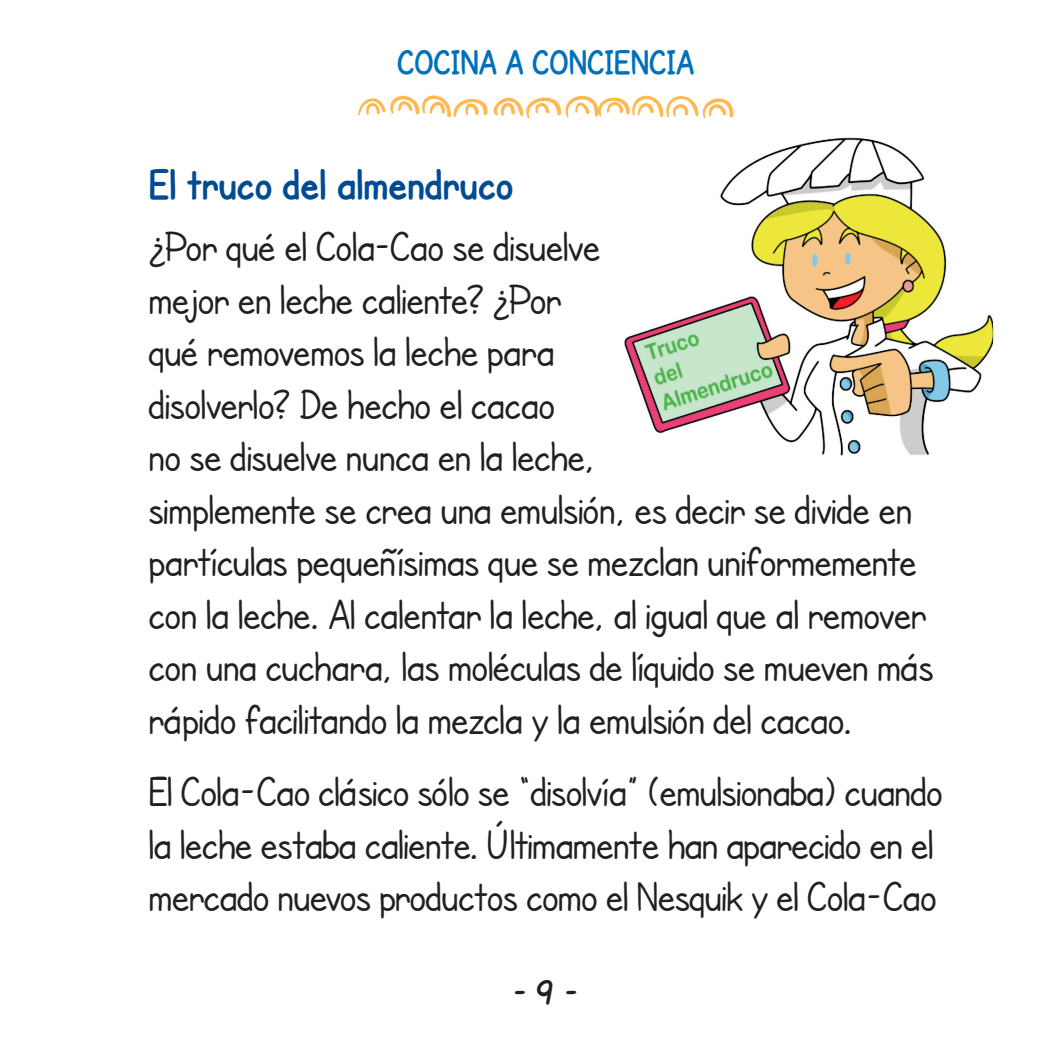
<style>
.page{position:relative;width:1042px;height:1042px;background:#fff}
.page>*{position:absolute;margin:0;border:0;box-sizing:border-box;transform-origin:0 0}
.Txt{font:43.75px/52.5px "SF Cartoonist Hand";letter-spacing:-.005em;color:#231f20}
.subtitulillo{font:700 43.75px "SF Cartoonist Hand";color:#004b92}
.t1{font:700 35px "SF Cartoonist Hand SC";color:#0071b9}
.t2{font:700 35px "SF Cartoonist Hand SC";color:#231f20}
</style>
<div class="page">
<svg style="left:358px;top:95px;width:376px;height:24px"></svg>
<img style="left:624px;top:137px;width:369px;height:319px">
<p class="t1" style="left:397px;top:42px;width:299px">COCINA A CONCIENCIA</p>
<p class="subtitulillo" style="left:149px;top:159px;width:366px">El truco del almendruco</p>
<p class="Txt" style="left:149px;top:220px;width:786px">¿Por qué el Cola-Cao se disuelve<br>mejor en leche caliente? ¿Por<br>qué removemos la leche para<br>disolverlo? De hecho el cacao<br>no se disuelve nunca en la leche,<br>simplemente se crea una emulsión, es decir se divide en partículas pequeñísimas que se mezclan uniformemente con la leche. Al calentar la leche, al igual que al remover con una cuchara, las moléculas de líquido se mueven más rápido facilitando la mezcla y la emulsión del cacao.</p>
<p class="Txt" style="left:149px;top:765px;width:795px">El Cola-Cao clásico sólo se “disolvía” (emulsionaba) cuando la leche estaba caliente. Últimamente han aparecido en el mercado nuevos productos como el Nesquik y el Cola-Cao</p>
<p class="t2" style="left:512px;top:972px;width:69px">- 9 -</p>
</div>
